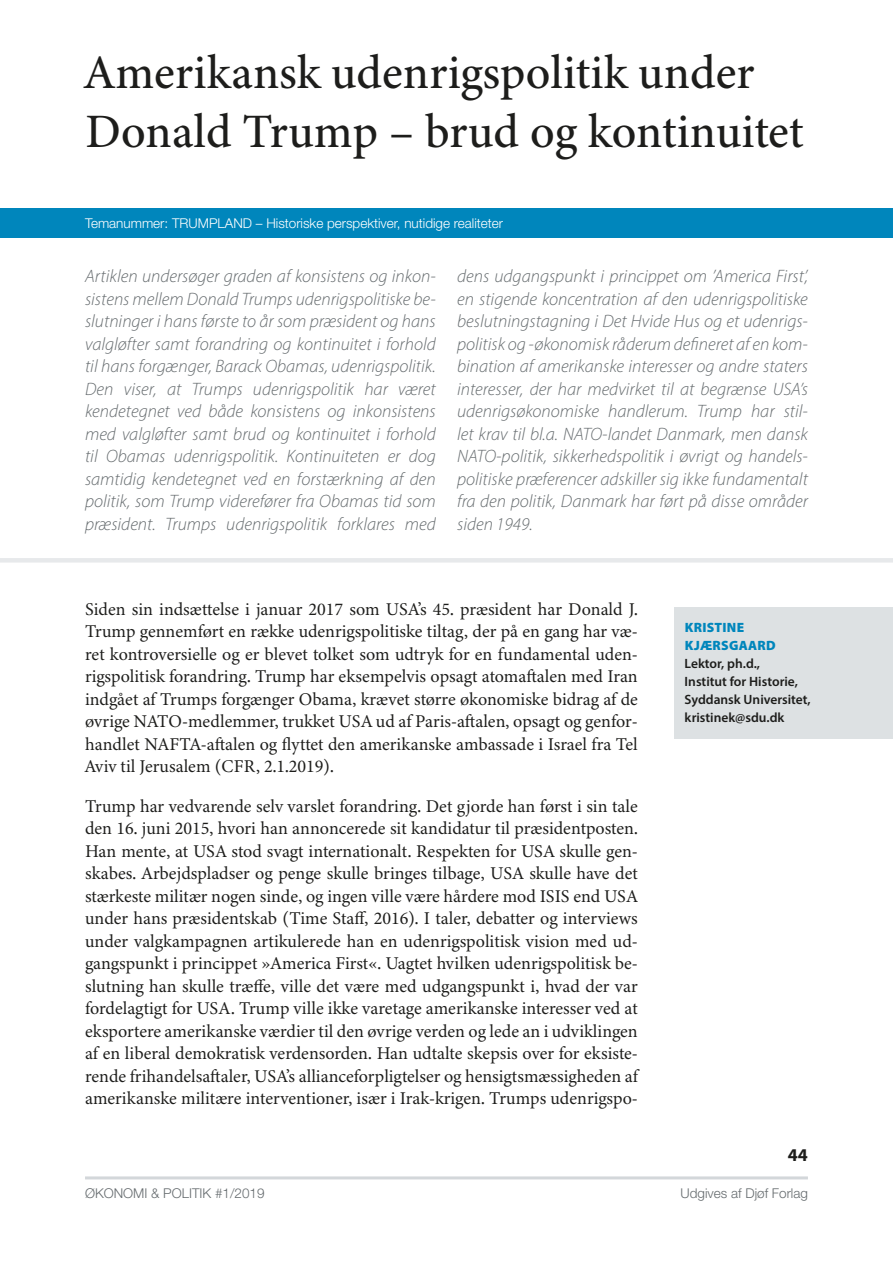
<style>
.page{position:relative;width:893px;height:1263px;background:#fff}
.page>*{position:absolute;margin:0;border:0;box-sizing:border-box;transform-origin:0 0}
.t1{font:500 48px/58.5px "Minion 3";color:#1d1d1b}
.t2{font:18px/22.5px "Minion 3";color:#1d1d1b;text-align:justify}
.t3{font:italic 300 18px/22.5px "Myriad Pro";color:#666c6f;text-align:justify}
.t4{font:700 18px "Myriad Pro";color:#1d1d1b}
.t5{font:600 13.5px/18px "Myriad Pro";color:#1d1d1b}
.t6{font:300 13.5px "Helvetica Neue LT Std";color:#fff}
.t7{font:300 13.5px "Helvetica Neue LT Std";color:#666c6f}
.t8{font:900 13.5px/18px "Myriad Pro";letter-spacing:.02em;color:#0086bc}
</style>
<div class="page">
<div style="left:675px;top:607px;width:218px;height:132px;background:#dde1e3"></div>
<div style="left:0;top:208px;width:893px;height:30px;background:#0086bc"></div>
<hr style="left:85px;top:1176px;width:723px;height:3px;background:#d3d7da">
<div style="left:0;top:558px;width:893px;height:5px;background:#e7e9eb"></div>
<h1 class="t1" style="left:85px;top:43px;width:720px">Amerikansk udenrigspolitik under<br>Donald Trump – brud og kontinuitet</h1>
<p class="t6" style="left:85px;top:215px;width:420px">Temanummer: TRUMPLAND – Historiske perspektiver, nutidige realiteter</p>
<p class="t3" style="left:85px;top:265px;width:352px">Artiklen undersøger graden af konsistens og inkon&shy;sistens mellem Donald Trumps udenrigspolitiske be&shy;slutninger i hans første to år som præsident og hans valgløfter samt forandring og kontinuitet i forhold til hans forgænger, Barack Obamas, udenrigspolitik.<br>Den viser, at Trumps udenrigspolitik har været kendetegnet ved både konsistens og inkonsistens med valgløfter samt brud og kontinuitet i forhold til Obamas udenrigspolitik. Kontinuiteten er dog samtidig kendetegnet ved en forstærkning af den politik, som Trump viderefører fra Obamas tid som præsident. Trumps udenrigspolitik forklares med</p>
<p class="t3" style="left:457px;top:265px;width:352px">dens udgangspunkt i princippet om ’America First’, en stigende koncentration af den udenrigspolitiske beslutningstagning i Det Hvide Hus og et udenrigs&shy;politisk og -økonomisk råderum defineret af en kom&shy;bination af amerikanske interesser og andre staters interesser, der har medvirket til at begrænse USA’s udenrigsøkonomiske handlerum. Trump har stil&shy;let krav til bl.a. NATO-landet Danmark, men dansk NATO-politik, sikkerhedspolitik i øvrigt og handels&shy;politiske præferencer adskiller sig ikke fundamentalt fra den politik, Danmark har ført på disse områder siden 1949.</p>
<p class="t2" style="left:85px;top:597px;width:554px">Siden sin indsættelse i januar 2017 som USA’s 45. præsident har Donald J.<br>Trump gennemført en række udenrigspolitiske tiltag, der på en gang har væ&shy;ret kontroversielle og er blevet tolket som udtryk for en fundamental uden&shy;rigspolitisk forandring. Trump har eksempelvis opsagt atomaftalen med Iran indgået af Trumps forgænger Obama, krævet større økonomiske bidrag af de øvrige NATO-medlemmer, trukket USA ud af Paris-aftalen, opsagt og genfor&shy;handlet NAFTA-aftalen og flyttet den amerikanske ambassade i Israel fra Tel Aviv til Jerusalem (CFR, 2.1.2019).</p>
<p class="t2" style="left:85px;top:794px;width:554px">Trump har vedvarende selv varslet forandring. Det gjorde han først i sin tale den 16. juni 2015, hvori han annoncerede sit kandidatur til præsidentposten.<br>Han mente, at USA stod svagt internationalt. Respekten for USA skulle gen&shy;skabes. Arbejdspladser og penge skulle bringes tilbage, USA skulle have det stærkeste militær nogen sinde, og ingen ville være hårdere mod ISIS end USA under hans præsidentskab (Time Staff, 2016). I taler, debatter og interviews under valgkampagnen artikulerede han en udenrigspolitisk vision med ud&shy;gangspunkt i princippet »America First«. Uagtet hvilken udenrigspolitisk be&shy;slutning han skulle træffe, ville det være med udgangspunkt i, hvad der var fordelagtigt for USA. Trump ville ikke varetage amerikanske interesser ved at eksportere amerikanske værdier til den øvrige verden og lede an i udviklingen af en liberal demokratisk verdensorden. Han udtalte skepsis over for eksiste&shy;rende frihandelsaftaler, USA’s allianceforpligtelser og hensigtsmæssigheden af amerikanske militære interventioner, især i Irak-krigen. Trumps udenrigspo-</p>
<p class="t8" style="left:685px;top:618px;width:92px">KRISTINE<br>KJÆRSGAARD</p>
<p class="t5" style="left:685px;top:654px;width:128px">Lektor, ph.d.,<br>Institut for Historie,<br>Syddansk Universitet, kristinek@sdu.dk</p>
<p class="t4" style="left:788px;top:1143px;width:21px">44</p>
<p class="t7" style="left:85px;top:1185px;width:181px">ØKONOMI &amp; POLITIK #1/2019</p>
<p class="t7" style="left:681px;top:1185px;width:129px">Udgives af Djøf Forlag</p>
</div>
